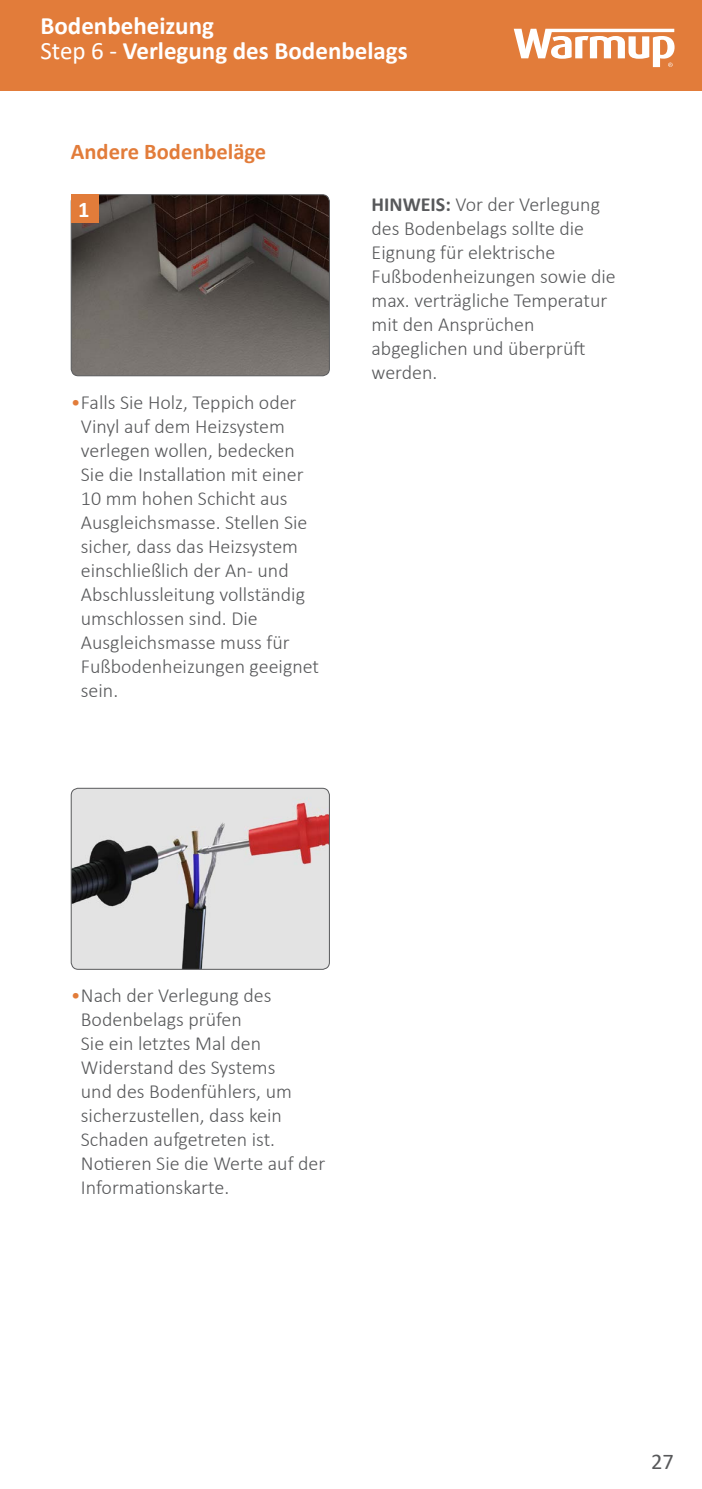
<style>
.page{position:relative;width:702px;height:1489px;background:#fff}
.page>*{position:absolute;margin:0;border:0;box-sizing:border-box;transform-origin:0 0}
.t1{font:700 25px/25px "Calibri";color:#fff}
.t2{font:700 22.5px "Calibri";color:#e27c3a}
.t3{font:22.5px "Calibri";color:#58595b}
.t4{font:700 22.5px "Calibri";color:#fff}
.t5{font:300 20px/24px "Calibri";color:#58595b}
.s1{font-weight:400}
.s2{font-weight:700}
.s3{color:#e27c3a}
</style>
<div class="page">
<div style="left:0;top:0;width:702px;height:91px;background:#e27c3a"></div>
<svg style="left:513px;top:29px;width:161px;height:38px"></svg>
<img style="left:71px;top:195px;width:258px;height:181px">
<div style="left:71px;top:194px;width:259px;height:182px;border:1px solid #58595b;border-radius:7px"></div>
<img style="left:71px;top:788px;width:258px;height:181px">
<div style="left:71px;top:788px;width:259px;height:181px;border:1px solid #58595b;border-radius:7px"></div>
<div style="left:71px;top:194px;width:28px;height:29px;background:#e27c3a"></div>
<p class="t1" style="left:40px;top:13px;width:369px">Bodenbeheizung<br><span class="s1">Step 6 -</span> Verlegung des Bodenbelags</p>
<p class="t2" style="left:71px;top:135px;width:197px">Andere Bodenbeläge</p>
<p class="t4" style="left:78px;top:193px;width:13px">1</p>
<p class="t5" style="left:371px;top:192px;width:246px"><span class="s2">HINWEIS:</span> Vor der Verlegung des Bodenbelags sollte die<br>Eignung für elektrische<br>Fußbodenheizungen sowie die max. verträgliche Temperatur mit den Ansprüchen abgeglichen und überprüft werden.</p>
<p class="t5" style="left:81px;top:390px;width:240px;text-indent:-10px"><span class="s3">•</span>Falls Sie Holz, Teppich oder<br>Vinyl auf dem Heizsystem verlegen wollen, bedecken<br>Sie die Installation mit einer<br>10 mm hohen Schicht aus<br>Ausgleichsmasse. Stellen Sie sicher, dass das Heizsystem einschließlich der An- und<br>Abschlussleitung vollständig umschlossen sind. Die<br>Ausgleichsmasse muss für<br>Fußbodenheizungen geeignet sein.</p>
<p class="t5" style="left:81px;top:983px;width:246px;text-indent:-10px"><span class="s3">•</span>Nach der Verlegung des<br>Bodenbelags prüfen<br>Sie ein letztes Mal den<br>Widerstand des Systems<br>und des Bodenfühlers, um sicherzustellen, dass kein<br>Schaden aufgetreten ist.<br>Notieren Sie die Werte auf der<br>Informationskarte.</p>
<p class="t3" style="left:651px;top:1446px;width:24px">27</p>
</div>
